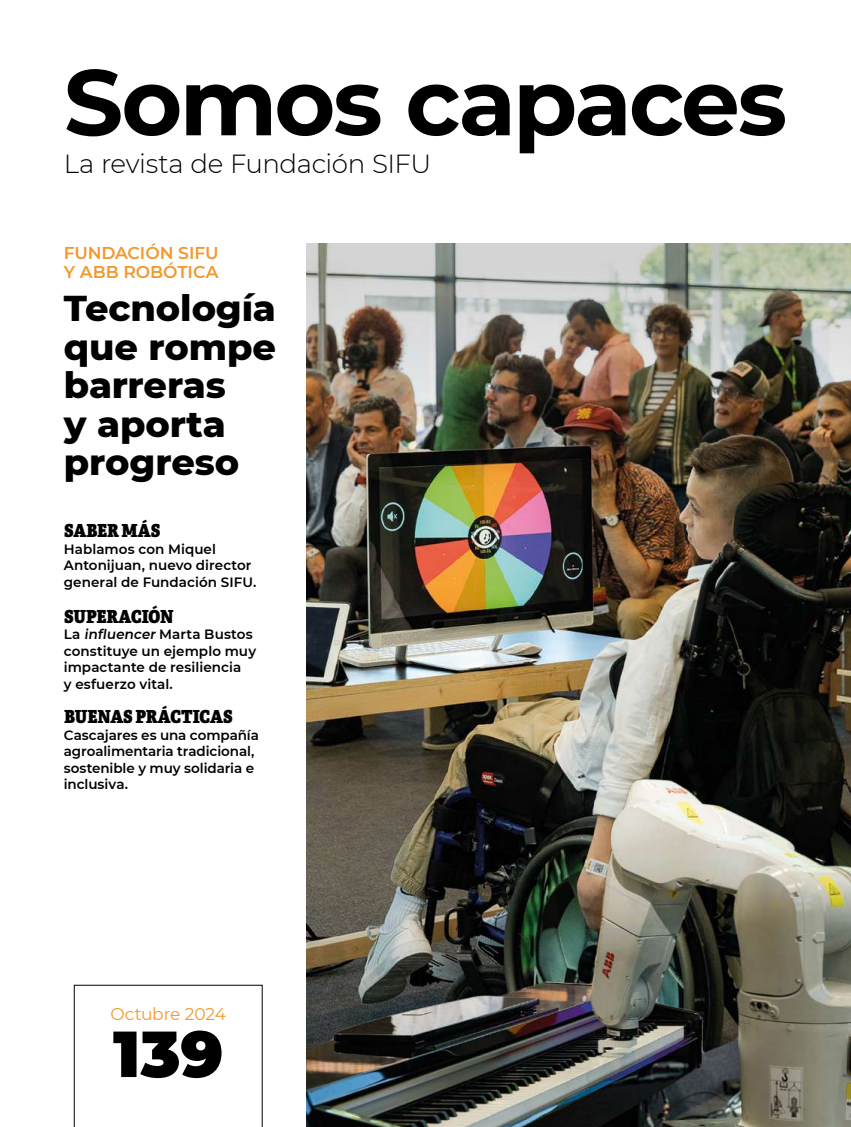
<style>
.page{position:relative;width:851px;height:1127px;background:#fff}
.page>*{position:absolute;margin:0;border:0;box-sizing:border-box;transform-origin:0 0}
.t1{font:700 93px "Montserrat";letter-spacing:-.03em;color:#000}
.t2{font:900 64.95px "Montserrat Alternates";color:#000}
.t3{font:800 36.6px/38.4px "Montserrat";letter-spacing:-.005em;color:#000}
.t4{font:300 26.1px "Montserrat";letter-spacing:-.015em;color:#000}
.t5{font:800 18px "Adelle Condensed";letter-spacing:-.01em;color:#000}
.t6{font:600 17.1px/19.5px "Montserrat";letter-spacing:-.005em;color:#f4982d}
.t7{font:17.1px "Montserrat";letter-spacing:-.015em;color:#f4982d}
.t8{font:600 13.5px/16.5px "Montserrat";color:#000}
</style>
<div class="page">
<svg style="left:74px;top:985px;width:188px;height:142px"></svg>
<img style="left:306px;top:243px;width:544px;height:508px">
<img style="left:306px;top:751px;width:544px;height:376px">
<h1 class="t1" style="left:64px;top:35px;width:724px">Somos capaces</h1>
<h3 class="t4" style="left:64px;top:146px;width:369px">La revista de Fundación SIFU</h3>
<p class="t6" style="left:64px;top:242px;width:156px">FUNDACIÓN SIFU<br>Y ABB ROBÓTICA</p>
<h3 class="t3" style="left:64px;top:287px;width:214px">Tecnología que rompe barreras<br>y aporta progreso</h3>
<h3 class="t5" style="left:64px;top:519px;width:98px">SABER MÁS</h3>
<p class="t8" style="left:64px;top:540px;width:194px">Hablamos con Miquel<br>Antonijuan, nuevo director general de Fundación SIFU.</p>
<h3 class="t5" style="left:64px;top:604px;width:111px">SUPERACIÓN</h3>
<p class="t8" style="left:64px;top:626px;width:194px">La influencer Marta Bustos constituye un ejemplo muy impactante de resiliencia<br>y esfuerzo vital.</p>
<h3 class="t5" style="left:64px;top:705px;width:170px">BUENAS PRÁCTICAS</h3>
<p class="t8" style="left:64px;top:726px;width:196px">Cascajares es una compañía agroalimentaria tradicional, sostenible y muy solidaria e inclusiva.</p>
<p class="t7" style="left:110px;top:1002px;width:117px">Octubre 2024</p>
<h2 class="t2" style="left:113px;top:1005px;width:112px">139</h2>
</div>
